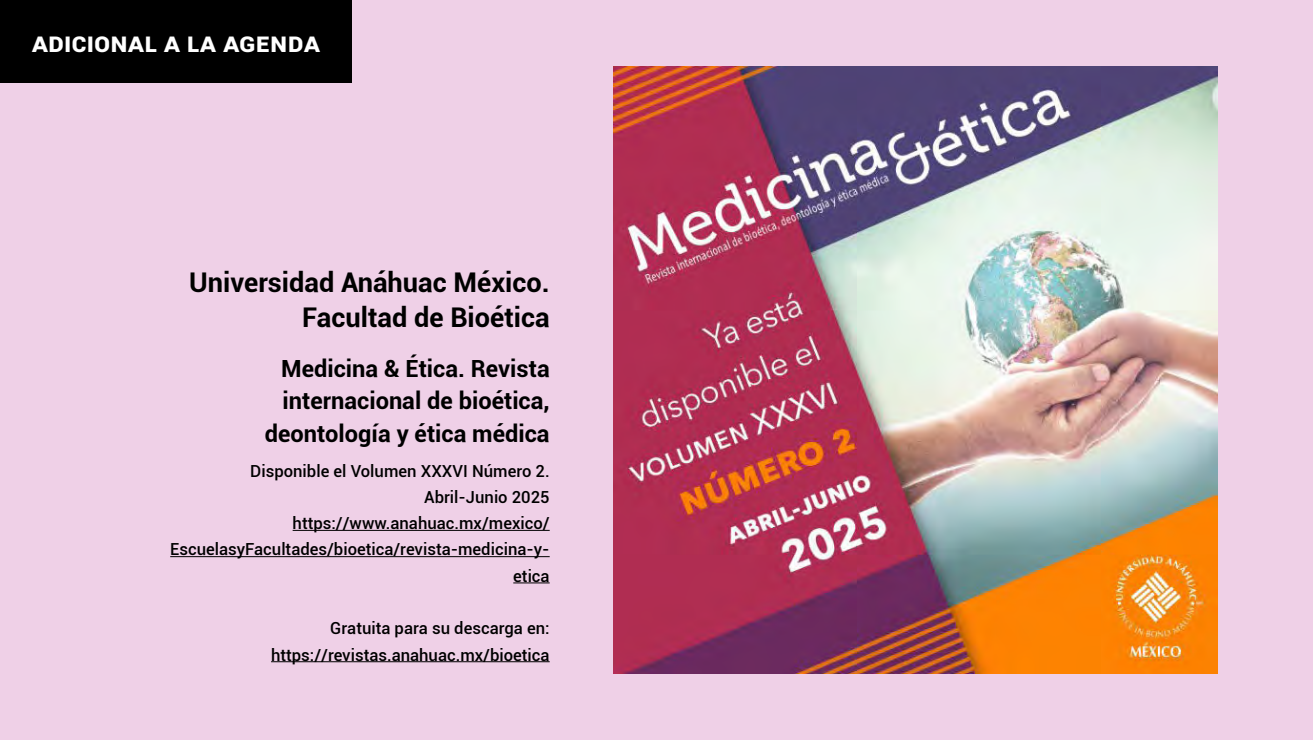
<style>
.page{position:relative;width:1313px;height:740px;background:#fff}
.page>*{position:absolute;margin:0;border:0;box-sizing:border-box;transform-origin:0 0}
.t1{font:700 27.12px/35px "Roboto";color:#000;text-align:right}
.t2{font:700 27.12px "Roboto";color:#fff}
.t3{font:700 23.62px/32.4px "Roboto";color:#000;text-align:right}
.t4{font:500 16.62px/26.2px "Roboto";color:#000;text-align:right}
</style>
<div class="page">
<div style="left:0;top:1px;width:1312px;height:738px;background:#efd0e7"></div>
<div style="left:0;top:0;width:352px;height:83px;background:#000"></div>
<img style="left:613px;top:67px;width:604px;height:606px">
<hr style="left:293px;top:530px;width:256px;height:1px;background:#000">
<hr style="left:170px;top:556px;width:380px;height:1px;background:#000">
<hr style="left:513px;top:582px;width:36px;height:1px;background:#000">
<hr style="left:271px;top:661px;width:279px;height:1px;background:#000">
<h1 class="t2" style="left:32px;top:23px;width:288px">Adicional a la agenda</h1>
<h1 class="t1" style="left:189px;top:263px;width:362px">Universidad Anáhuac México.<br>Facultad de Bioética</h1>
<h2 class="t3" style="left:265px;top:351px;width:286px">Medicina &amp; Ética. Revista internacional de bioética, deontología y ética médica</h2>
<p class="t4" style="left:170px;top:457px;width:381px">Disponible el Volumen XXXVI Número 2.<br>Abril-Junio 2025 https://www.anahuac.mx/mexico/<br>EscuelasyFacultades/bioetica/revista-medicina-y&shy;etica</p>
<p class="t4" style="left:271px;top:614px;width:280px">Gratuita para su descarga en: https://revistas.anahuac.mx/bioetica</p>
</div>
